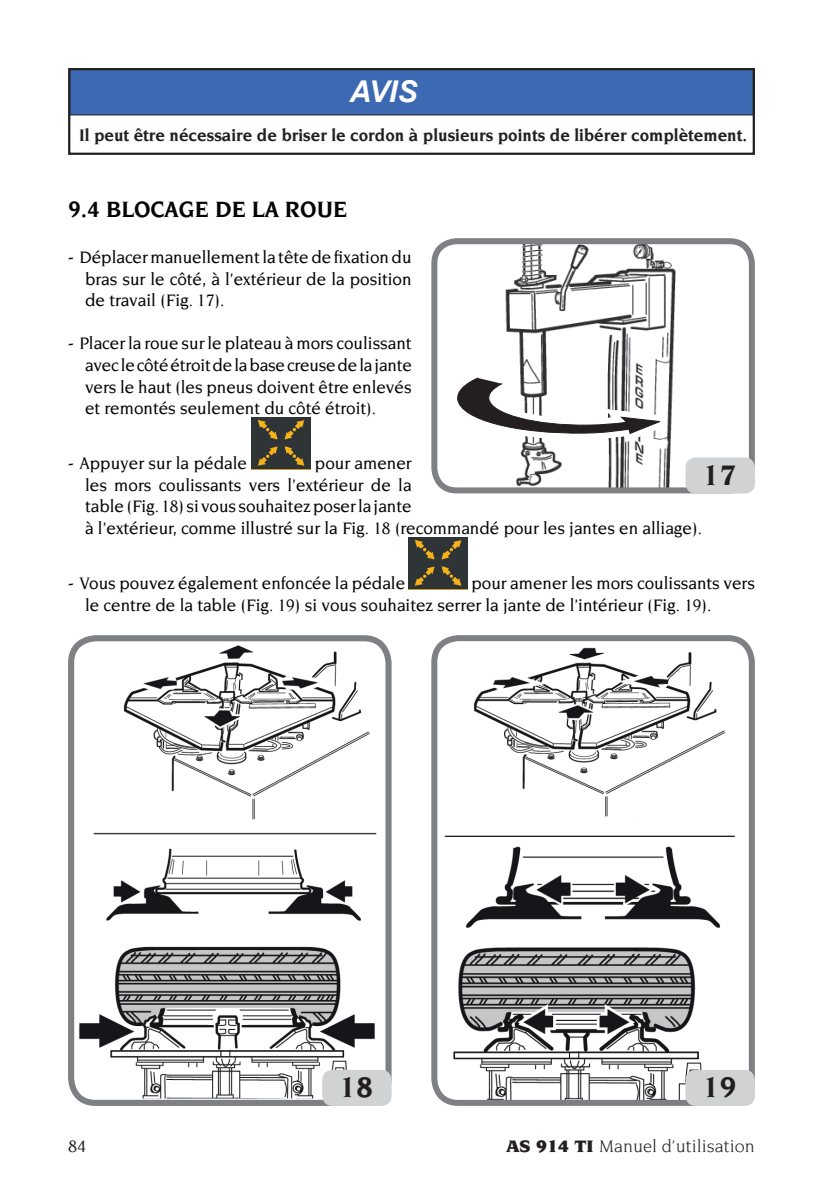
<style>
.page{position:relative;width:840px;height:1191px;background:#fff}
.page>*{position:absolute;margin:0;border:0;box-sizing:border-box;transform-origin:0 0}
.t1{font:700 30.6px "Novarese";color:#231f20}
.t2{font:italic 700 30px "Arial";color:#fff}
.t3{font:700 24px "Novarese";color:#040503;scale:.95 1}
.t4{font:500 18px/21.6px "Novarese";color:#040503;text-align:justify;scale:.95 1}
.t5{font:700 18px "Novarese";color:#231f20;scale:.95 1}
.t6{font:18px "Novarese";color:#231f20}
.t7{font:500 18px "Novarese";color:#231f20}
.s1{font-weight:900}
</style>
<div class="page">
<img style="left:251px;top:418px;width:59px;height:51px">
<img style="left:408px;top:537px;width:59px;height:52px">
<img style="left:76px;top:644px;width:301px;height:455px">
<div style="left:68px;top:635px;width:323px;height:471px;border:6px solid #7e8083;border-radius:24px"></div>
<div style="left:322px;top:1069px;width:69px;height:37px;background:#d1d2d4;border-radius:10px"></div>
<img style="left:438px;top:642px;width:296px;height:460px">
<div style="left:431px;top:635px;width:323px;height:470px;border:6px solid #7e8083;border-radius:24px"></div>
<div style="left:685px;top:1069px;width:69px;height:37px;background:#d1d2d4;border-radius:10px"></div>
<img style="left:438px;top:245px;width:303px;height:241px">
<svg style="left:445px;top:361px;width:265px;height:91px"></svg>
<div style="left:431px;top:238px;width:323px;height:255px;border:6px solid #7e8083;border-radius:22px"></div>
<div style="left:685px;top:457px;width:69px;height:36px;background:#d1d2d4;border-radius:10px"></div>
<div style="left:70px;top:69px;width:684px;height:46px;background:#3d69b2"></div>
<div style="left:68px;top:68px;width:686px;height:87px;border:2px solid #231f20"></div>
<h2 class="t2" style="left:357px;top:71px;width:115px">NOTICE</h2>
<p class="t5" style="left:79px;top:125px;width:704px">Il peut être nécessaire de briser le cordon à plusieurs points de libérer complètement.</p>
<h2 class="t2" style="left:349px;top:72px;width:69px">AVIS</h2>
<h3 class="t3" style="left:68px;top:196px;width:295px">9.4 BLOCAGE DE LA ROUE</h3>
<p class="t4" style="left:85px;top:246px;width:345px;text-indent:-17px">- Déplacer manuellement la tête de fixation du bras sur le côté, à l’extérieur de la position de travail (Fig. 17).</p>
<p class="t4" style="left:85px;top:332px;width:345px;text-indent:-17px">- Placer la roue sur le plateau à mors coulissant avec le côté étroit de la base creuse de la jante vers le haut (les pneus doivent être enlevés et remontés seulement du côté étroit).</p>
<p class="t4" style="left:68px;top:452px;width:190px">- Appuyer sur la pédale</p>
<p class="t4" style="left:85px;top:452px;width:650px;text-align:left;text-indent:230px">pour amener<br>les mors coulissants vers l’extérieur de la<br>table (Fig. 18) si vous souhaitez poser la jante<br>à l’extérieur, comme illustré sur la Fig. 18 (recommandé pour les jantes en alliage).</p>
<p class="t4" style="left:68px;top:572px;width:356px">- Vous pouvez également enfoncée la pédale</p>
<h1 class="t1" style="left:702px;top:458px;width:36px">17</h1>
<p class="t4" style="left:85px;top:572px;width:706px;text-indent:386px">pour amener les mors coulissants vers le centre de la table (Fig. 19) si vous souhaitez serrer la jante de l’intérieur (Fig. 19).</p>
<h1 class="t1" style="left:339px;top:1070px;width:36px">18</h1>
<h1 class="t1" style="left:702px;top:1070px;width:36px">19</h1>
<p class="t7" style="left:68px;top:1136px;width:19px">84</p>
<p class="t6" style="left:506px;top:1136px;width:250px"><span class="s1">AS 914 TI</span> Manuel d’utilisation</p>
</div>
